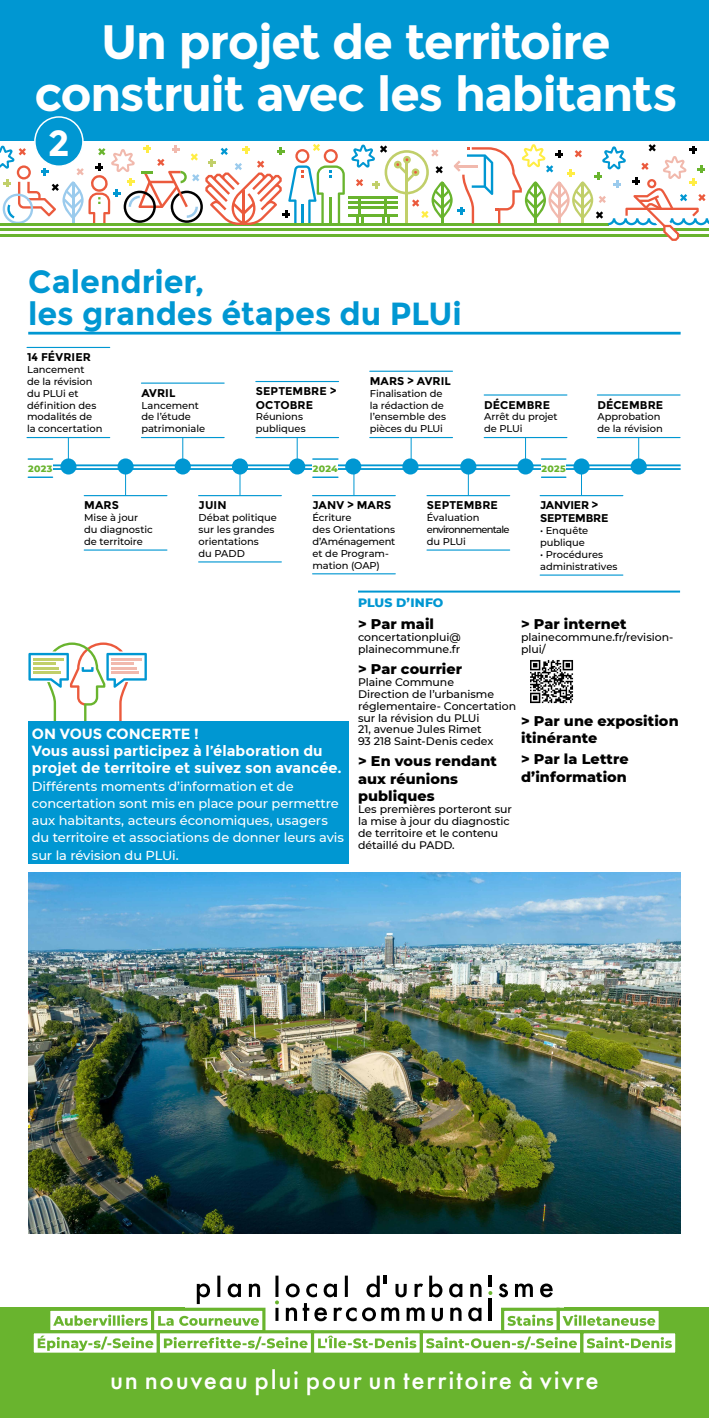
<style>
.page{position:relative;width:709px;height:1418px;background:#fff}
.page>*{position:absolute;margin:0;border:0;box-sizing:border-box;transform-origin:0 0}
.t1{font:700 48.25px/52px "Montserrat";letter-spacing:-.03em;color:#fff;text-align:center}
.t2{font:700 36.2px "Montserrat";color:#fff}
.t3{font:700 32px/32px "Montserrat";color:#0097d2}
.t4{font:500 24px "Futura";letter-spacing:.07em;color:#fff}
.t5{font:700 14.75px/17.2px "Montserrat";color:#fff}
.t6{font:800 14.38px/17.4px "Montserrat";letter-spacing:.005em;color:#000}
.t7{font:500 13px/17.2px "Montserrat";letter-spacing:-.01em;color:#fff}
.t8{font:800 12.43px "Montserrat";letter-spacing:.005em;color:#0097d2}
.t9{font:700 11.22px/13.5px "Montserrat";letter-spacing:.005em;color:#000}
.t10{font:700 11.22px/13.1px "Montserrat";letter-spacing:-.02em;color:#000}
.t11{font:500 10.95px/11.9px "Montserrat";letter-spacing:-.005em;color:#000}
.t12{font:500 9.9px/11.9px "Montserrat";letter-spacing:-.005em;color:#000}
.t13{font:500 9.9px/11.9px "Montserrat";letter-spacing:-.06em;color:#000}
.t14{font:800 9.38px "Montserrat";letter-spacing:.03em;color:#69b42e}
</style>
<div class="page">
<img style="left:28px;top:872px;width:652px;height:361px">
<div style="left:0;top:1307px;width:709px;height:110px;background:#69b42e"></div>
<svg style="left:33px;top:1275px;width:643px;height:78px"></svg>
<div style="left:0;top:0;width:709px;height:141px;background:#0097d2"></div>
<svg style="left:28px;top:642px;width:119px;height:79px"></svg>
<hr style="left:33px;top:658px;width:31px;height:2px;background:#c1cf6a">
<hr style="left:33px;top:662px;width:22px;height:3px;background:#c1cf6a">
<hr style="left:33px;top:667px;width:25px;height:2px;background:#c1cf6a">
<hr style="left:33px;top:671px;width:27px;height:3px;background:#c1cf6a">
<div style="left:28px;top:721px;width:321px;height:142px;background:#0097d2"></div>
<hr style="left:358px;top:590px;width:322px;height:2px;background:#0097d2">
<img style="left:530px;top:660px;width:44px;height:44px">
<hr style="left:28px;top:464px;width:652px;height:2px;background:#0097d2">
<hr style="left:28px;top:468px;width:652px;height:2px;background:#0097d2">
<hr style="left:28px;top:332px;width:652px;height:2px;background:#0097d2">
<div style="left:573px;top:458px;width:16px;height:16px;background:#0097d2;border-radius:50%"></div>
<hr style="left:540px;top:574px;width:83px;height:1px;background:#0097d2">
<hr style="left:540px;top:495px;width:83px;height:1px;background:#0097d2">
<svg style="left:581px;top:474px;width:1px;height:21px"></svg>
<div style="left:345px;top:458px;width:16px;height:16px;background:#0097d2;border-radius:50%"></div>
<hr style="left:312px;top:573px;width:83px;height:1px;background:#0097d2">
<hr style="left:312px;top:495px;width:83px;height:1px;background:#0097d2">
<svg style="left:353px;top:474px;width:1px;height:21px"></svg>
<div style="left:460px;top:458px;width:16px;height:16px;background:#0097d2;border-radius:50%"></div>
<hr style="left:427px;top:549px;width:82px;height:1px;background:#0097d2">
<hr style="left:427px;top:495px;width:82px;height:1px;background:#0097d2">
<svg style="left:468px;top:474px;width:1px;height:21px"></svg>
<div style="left:402px;top:458px;width:16px;height:16px;background:#0097d2;border-radius:50%"></div>
<hr style="left:370px;top:437px;width:82px;height:1px;background:#0097d2">
<hr style="left:370px;top:370px;width:82px;height:2px;background:#0097d2">
<svg style="left:410px;top:438px;width:1px;height:21px"></svg>
<div style="left:517px;top:458px;width:16px;height:16px;background:#0097d2;border-radius:50%"></div>
<hr style="left:484px;top:437px;width:83px;height:1px;background:#0097d2">
<hr style="left:484px;top:394px;width:83px;height:1px;background:#0097d2">
<svg style="left:525px;top:438px;width:1px;height:20px"></svg>
<div style="left:60px;top:458px;width:16px;height:16px;background:#0097d2;border-radius:50%"></div>
<hr style="left:27px;top:437px;width:83px;height:1px;background:#0097d2">
<hr style="left:27px;top:347px;width:83px;height:1px;background:#0097d2">
<svg style="left:68px;top:438px;width:1px;height:21px"></svg>
<div style="left:175px;top:458px;width:16px;height:16px;background:#0097d2;border-radius:50%"></div>
<hr style="left:141px;top:437px;width:83px;height:1px;background:#0097d2">
<hr style="left:141px;top:382px;width:83px;height:2px;background:#0097d2">
<svg style="left:182px;top:438px;width:1px;height:21px"></svg>
<div style="left:289px;top:458px;width:16px;height:16px;background:#0097d2;border-radius:50%"></div>
<hr style="left:256px;top:437px;width:82px;height:1px;background:#0097d2">
<hr style="left:256px;top:381px;width:82px;height:1px;background:#0097d2">
<svg style="left:297px;top:438px;width:1px;height:21px"></svg>
<div style="left:117px;top:458px;width:17px;height:16px;background:#0097d2;border-radius:50%"></div>
<hr style="left:84px;top:549px;width:83px;height:1px;background:#0097d2">
<hr style="left:84px;top:495px;width:83px;height:1px;background:#0097d2">
<svg style="left:125px;top:474px;width:1px;height:21px"></svg>
<div style="left:232px;top:458px;width:16px;height:16px;background:#0097d2;border-radius:50%"></div>
<hr style="left:199px;top:561px;width:82px;height:1px;background:#0097d2">
<hr style="left:199px;top:495px;width:82px;height:1px;background:#0097d2">
<svg style="left:239px;top:474px;width:1px;height:21px"></svg>
<div style="left:28px;top:462px;width:25px;height:12px;background:#fff"></div>
<hr style="left:28px;top:476px;width:25px;height:2px;background:#0097d2">
<hr style="left:28px;top:458px;width:25px;height:2px;background:#0097d2">
<div style="left:313px;top:462px;width:25px;height:12px;background:#fff"></div>
<hr style="left:313px;top:476px;width:25px;height:2px;background:#0097d2">
<hr style="left:313px;top:458px;width:25px;height:2px;background:#0097d2">
<div style="left:541px;top:462px;width:25px;height:12px;background:#fff"></div>
<hr style="left:541px;top:476px;width:25px;height:2px;background:#0097d2">
<hr style="left:541px;top:458px;width:25px;height:2px;background:#0097d2">
<div style="left:630px;top:458px;width:16px;height:16px;background:#0097d2;border-radius:50%"></div>
<hr style="left:597px;top:437px;width:83px;height:1px;background:#0097d2">
<hr style="left:597px;top:394px;width:83px;height:1px;background:#0097d2">
<svg style="left:638px;top:438px;width:1px;height:21px"></svg>
<svg style="left:0;top:144px;width:709px;height:97px"></svg>
<div style="left:35px;top:117px;width:48px;height:49px;background:#0097d2;border-radius:50%"></div>
<div style="left:34px;top:116px;width:50px;height:51px;border:2px solid #fff;border-radius:50%"></div>
<h1 class="t1" style="left:34px;top:17px;width:644px">Un projet de territoire construit avec les habitants</h1>
<h2 class="t2" style="left:48px;top:121px;width:23px">2</h2>
<h3 class="t3" style="left:28px;top:265px;width:435px">Calendrier,<br>les grandes étapes du PLUi</h3>
<p class="t9" style="left:27px;top:350px;width:65px">14 FÉVRIER</p>
<p class="t12" style="left:27px;top:363px;width:77px">Lancement<br>de la révision du PLUi et définition des modalités de la concertation</p>
<p class="t9" style="left:141px;top:386px;width:36px">AVRIL</p>
<p class="t12" style="left:141px;top:399px;width:65px">Lancement de l’étude patrimoniale</p>
<p class="t9" style="left:256px;top:384px;width:82px">SEPTEMBRE &gt;<br>OCTOBRE</p>
<p class="t12" style="left:256px;top:410px;width:51px">Réunions publiques</p>
<p class="t9" style="left:370px;top:374px;width:83px">MARS &gt; AVRIL</p>
<p class="t12" style="left:370px;top:387px;width:78px">Finalisation de la rédaction de l’ensemble des pièces du PLUi</p>
<p class="t9" style="left:484px;top:398px;width:67px">DÉCEMBRE</p>
<p class="t12" style="left:484px;top:410px;width:75px">Arrêt du projet de PLUi</p>
<p class="t14" style="left:28px;top:461px;width:26px">2023</p>
<p class="t14" style="left:313px;top:461px;width:26px">2024</p>
<p class="t14" style="left:541px;top:461px;width:26px">2025</p>
<p class="t9" style="left:597px;top:398px;width:67px">DÉCEMBRE</p>
<p class="t12" style="left:597px;top:410px;width:67px">Approbation de la révision</p>
<p class="t9" style="left:84px;top:498px;width:36px">MARS</p>
<p class="t12" style="left:84px;top:511px;width:70px">Mise à jour du diagnostic de territoire</p>
<p class="t9" style="left:199px;top:498px;width:29px">JUIN</p>
<p class="t12" style="left:199px;top:511px;width:80px">Débat politique sur les grandes orientations<br>du PADD</p>
<p class="t9" style="left:312px;top:498px;width:80px">JANV &gt; MARS</p>
<p class="t12" style="left:312px;top:511px;width:84px">Écriture<br>des Orientations d’Aménagement et de Program&shy;mation (OAP)</p>
<p class="t9" style="left:427px;top:498px;width:72px">SEPTEMBRE</p>
<p class="t13" style="left:427px;top:511px;width:84px">Évaluation environnementale du PLUi</p>
<p class="t10" style="left:540px;top:498px;width:70px">JANVIER &gt;<br>SEPTEMBRE</p>
<p class="t12" style="left:540px;top:524px;width:50px">• Enquête publique</p>
<p class="t12" style="left:540px;top:548px;width:79px">• Procédures administratives</p>
<h3 class="t5" style="left:32px;top:725px;width:311px">ON VOUS CONCERTE !<br>Vous aussi participez à l’élaboration du projet de territoire et suivez son avancée.</h3>
<h3 class="t7" style="left:32px;top:776px;width:314px">Différents moments d’information et de concertation sont mis en place pour permettre aux habitants, acteurs économiques, usagers du territoire et associations de donner leurs avis sur la révision du PLUi.</h3>
<p class="t8" style="left:358px;top:593px;width:87px">PLUS D’INFO</p>
<h3 class="t6" style="left:358px;top:614px;width:78px">&gt; Par mail</h3>
<p class="t11" style="left:358px;top:631px;width:104px">concertationplui@ plainecommune.fr</p>
<h3 class="t6" style="left:358px;top:659px;width:106px">&gt; Par courrier</h3>
<p class="t11" style="left:358px;top:675px;width:160px">Plaine Commune<br>Direction de l’urbanisme réglementaire- Concertation sur la révision du PLUi<br>21, avenue Jules Rimet<br>93 218 Saint-Denis cedex</p>
<h3 class="t6" style="left:358px;top:751px;width:140px">&gt; En vous rendant aux réunions publiques</h3>
<p class="t11" style="left:358px;top:802px;width:155px">Les premières porteront sur la mise à jour du diagnostic de territoire et le contenu détaillé du PADD.</p>
<h3 class="t6" style="left:521px;top:614px;width:107px">&gt; Par internet</h3>
<p class="t11" style="left:521px;top:631px;width:154px">plainecommune.fr/revision&shy;plui/</p>
<h3 class="t6" style="left:521px;top:711px;width:159px">&gt; Par une exposition itinérante</h3>
<h3 class="t6" style="left:521px;top:749px;width:109px">&gt; Par la Lettre d’information</h3>
<h3 class="t4" style="left:110px;top:1363px;width:490px">un nouveau plui pour un territoire à vivre</h3>
</div>
